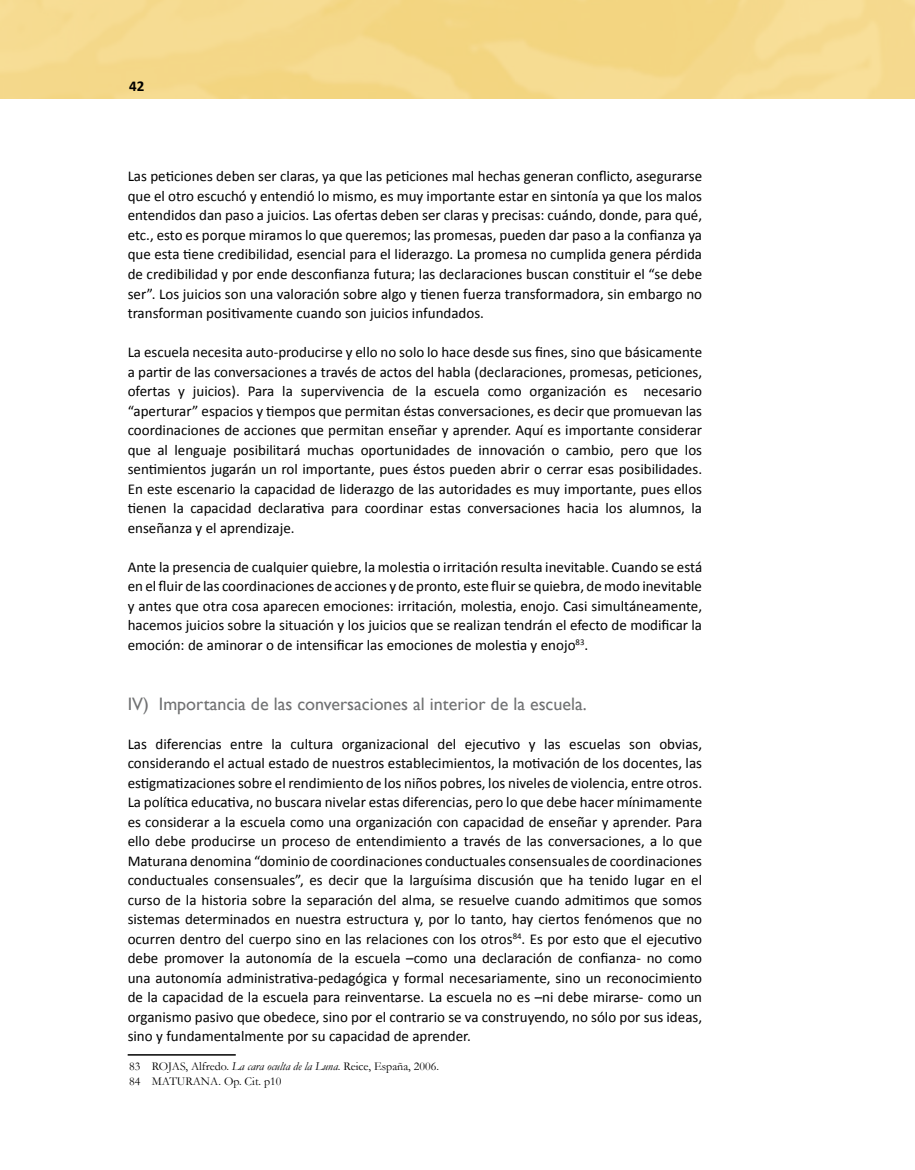
<style>
.page{position:relative;width:915px;height:1170px;background:#fff}
.page>*{position:absolute;margin:0;border:0;box-sizing:border-box;transform-origin:0 0}
.t1{font:18px "Gill Sans";color:#707172}
.t2{font:15px/19.5px "Calibri";color:#000;text-align:justify}
.t3{font:700 15px "Calibri";color:#000}
.t4{font:12px/15px "Garamond";color:#000}
.s1{font-style:italic}
</style>
<div class="page">
<hr style="left:128px;top:1054px;width:108px;height:1px;background:#000">
<p class="t3" style="left:129px;top:77px;width:17px">42</p>
<p class="t2" style="left:128px;top:167px;width:575px">Las peticiones deben ser claras, ya que las peticiones mal hechas generan conflicto, asegurarse que el otro escuchó y entendió lo mismo, es muy importante estar en sintonía ya que los malos entendidos dan paso a juicios. Las ofertas deben ser claras y precisas: cuándo, donde, para qué, etc., esto es porque miramos lo que queremos; las promesas, pueden dar paso a la confianza ya que esta tiene credibilidad, esencial para el liderazgo. La promesa no cumplida genera pérdida de credibilidad y por ende desconfianza futura; las declaraciones buscan constituir el “se debe ser”. Los juicios son una valoración sobre algo y tienen fuerza transformadora, sin embargo no transforman positivamente cuando son juicios infundados.</p>
<p class="t2" style="left:128px;top:342px;width:576px">La escuela necesita auto-producirse y ello no solo lo hace desde sus fines, sino que básicamente a partir de las conversaciones a través de actos del habla (declaraciones, promesas, peticiones, ofertas y juicios). Para la supervivencia de la escuela como organización es necesario “aperturar” espacios y tiempos que permitan éstas conversaciones, es decir que promuevan las coordinaciones de acciones que permitan enseñar y aprender. Aquí es importante considerar que al lenguaje posibilitará muchas oportunidades de innovación o cambio, pero que los sentimientos jugarán un rol importante, pues éstos pueden abrir o cerrar esas posibilidades.<br>En este escenario la capacidad de liderazgo de las autoridades es muy importante, pues ellos tienen la capacidad declarativa para coordinar estas conversaciones hacia los alumnos, la enseñanza y el aprendizaje.</p>
<p class="t2" style="left:128px;top:557px;width:576px">Ante la presencia de cualquier quiebre, la molestia o irritación resulta inevitable. Cuando se está en el fluir de las coordinaciones de acciones y de pronto, este fluir se quiebra, de modo inevitable y antes que otra cosa aparecen emociones: irritación, molestia, enojo. Casi simultáneamente, hacemos juicios sobre la situación y los juicios que se realizan tendrán el efecto de modificar la emoción: de aminorar o de intensificar las emociones de molestia y enojo<sup>83</sup>.</p>
<p class="t1" style="left:128px;top:693px;width:460px">IV) Importancia de las conversaciones al interior de la escuela.</p>
<p class="t2" style="left:128px;top:734px;width:576px">Las diferencias entre la cultura organizacional del ejecutivo y las escuelas son obvias, considerando el actual estado de nuestros establecimientos, la motivación de los docentes, las estigmatizaciones sobre el rendimiento de los niños pobres, los niveles de violencia, entre otros.<br>La política educativa, no buscara nivelar estas diferencias, pero lo que debe hacer mínimamente es considerar a la escuela como una organización con capacidad de enseñar y aprender. Para ello debe producirse un proceso de entendimiento a través de las conversaciones, a lo que Maturana denomina “dominio de coordinaciones conductuales consensuales de coordinaciones conductuales consensuales”, es decir que la larguísima discusión que ha tenido lugar en el curso de la historia sobre la separación del alma, se resuelve cuando admitimos que somos sistemas determinados en nuestra estructura y, por lo tanto, hay ciertos fenómenos que no ocurren dentro del cuerpo sino en las relaciones con los otros<sup>84</sup>. Es por esto que el ejecutivo debe promover la autonomía de la escuela –como una declaración de confianza- no como una autonomía administrativa-pedagógica y formal necesariamente, sino un reconocimiento de la capacidad de la escuela para reinventarse. La escuela no es –ni debe mirarse- como un organismo pasivo que obedece, sino por el contrario se va construyendo, no sólo por sus ideas, sino y fundamentalmente por su capacidad de aprender.</p>
<p class="t4" style="left:129px;top:1058px;width:311px">83 ROJAS, Alfredo. <span class="s1">La cara oculta de la Luna</span>. Reice, España, 2006.<br>84 MATURANA. Op. Cit. p10</p>
</div>
